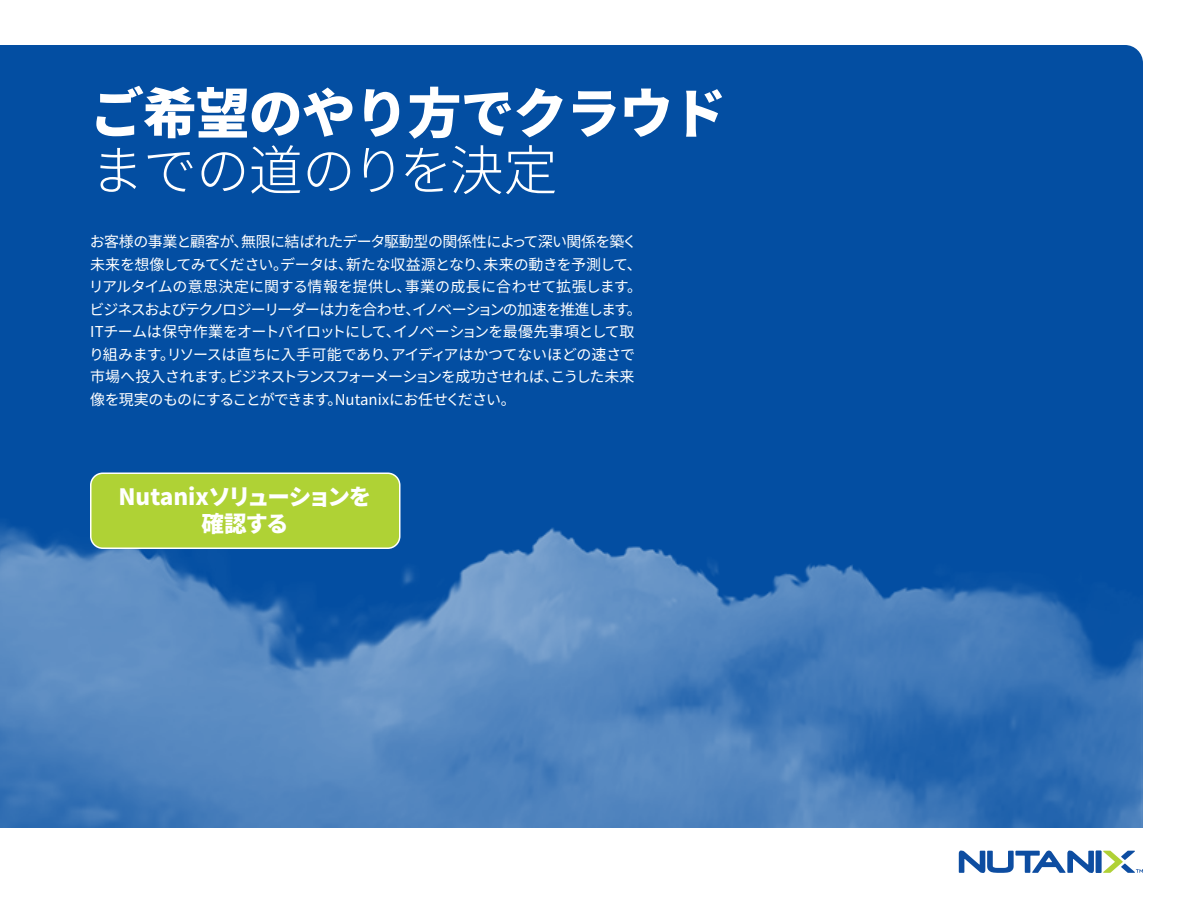
<style>
.page{position:relative;width:1188px;height:918px;background:#fff}
.page>*{position:absolute;margin:0;border:0;box-sizing:border-box;transform-origin:0 0}
.t1{font:900 54px "Noto Sans JP";letter-spacing:-.02em;color:#fff}
.t2{font:300 54px "Noto Sans JP";letter-spacing:-.02em;color:#fff}
.STAT{font:900 22.5px "Noto Sans JP";letter-spacing:-.05em;color:#fff}
.STAT-2{font:15px/22.5px "Noto Sans JP";letter-spacing:-.035em;color:#fff}
</style>
<div class="page">
<div style="left:0;top:45px;width:1143px;height:465px;background:#034ea2"></div>
<img style="left:0;top:510px;width:1143px;height:318px">
<svg style="left:1103px;top:851px;width:40px;height:22px"></svg>
<div style="left:1096px;top:851px;width:5px;height:22px;background:#0d4da1"></div>
<svg style="left:959px;top:851px;width:135px;height:22px"></svg>
<div style="left:91px;top:473px;width:309px;height:75px;background:#afd235;border-radius:12px"></div>
<div style="left:90px;top:472px;width:310px;height:77px;border:2px solid #fff;border-radius:12px"></div>
<p class="t1" style="left:90px;top:83px;width:638px">ご希望のやり方でクラウド</p>
<p class="t2" style="left:90px;top:140px;width:469px">までの道のりを決定</p>
<p class="STAT-2" style="left:89px;top:231px;width:555px">お客様の事業と顧客が、無限に結ばれたデータ駆動型の関係性によって深い関係を築く未来を想像してみてください。データは、新たな収益源となり、未来の動きを予測して、リアルタイムの意思決定に関する情報を提供し、事業の成長に合わせて拡張します。ビジネスおよびテクノロジーリーダーは力を合わせ、イノベーションの加速を推進します。</p>
<p class="STAT-2" style="left:89px;top:321px;width:548px;text-align:justify">ITチームは保守作業をオートパイロットにして、イノベーションを最優先事項として取り組みます。リソースは直ちに入手可能であり、アイディアはかつてないほどの速さで市場へ投入されます。ビジネストランスフォーメーションを成功させれば、こうした未来像を現実のものにすることができます。Nutanixにお任せください。</p>
<p class="STAT" style="left:118px;top:484px;width:254px">Nutanixソリューションを</p>
<p class="STAT" style="left:202px;top:511px;width:89px">確認する</p>
</div>
